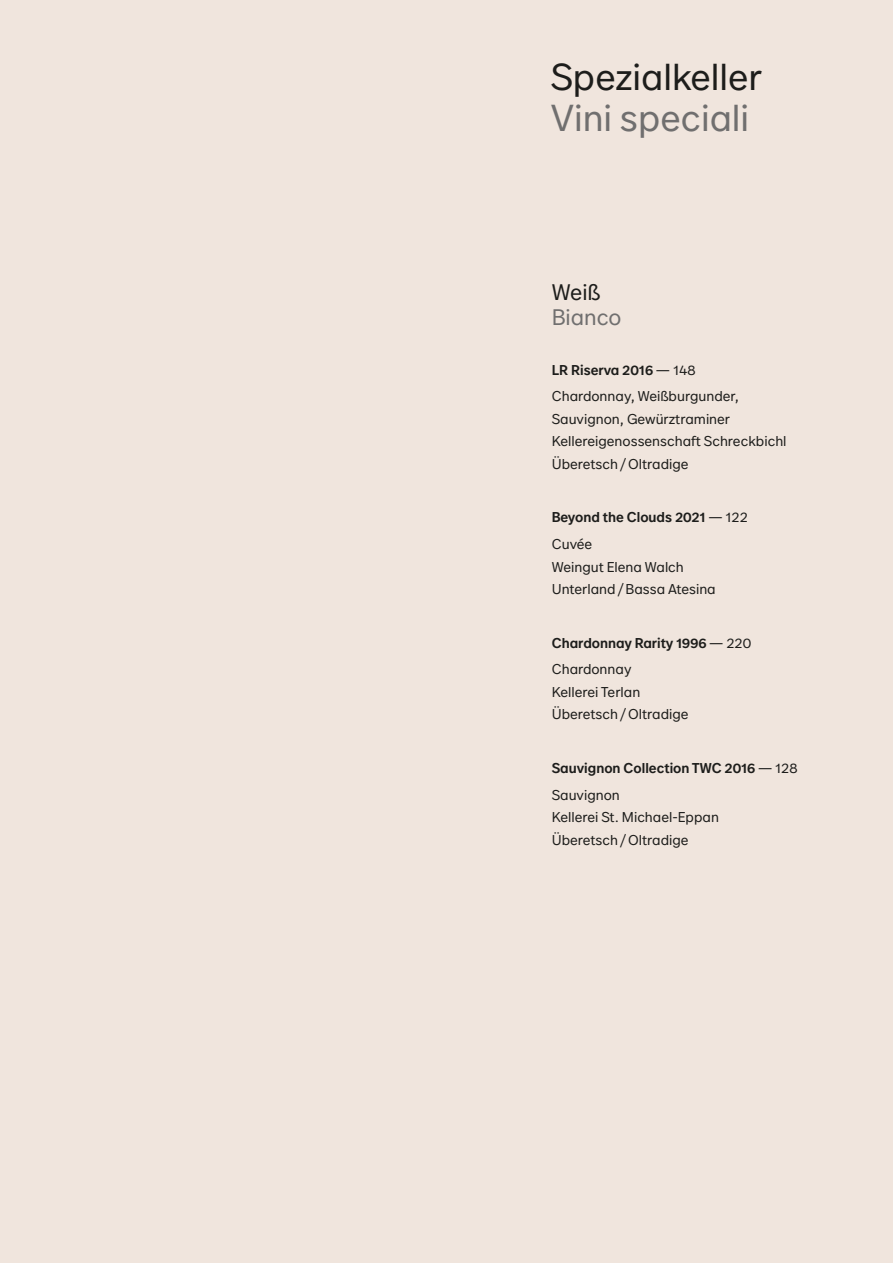
<style>
.page{position:relative;width:893px;height:1263px;background:#f0e5dd}
.page>*{position:absolute;margin:0;border:0;box-sizing:border-box;transform-origin:0 0}
.Ü1{font:37.5px/40.5px "Set Classic";color:#1d1d1b}
.Copytext_2{font:22.5px "Set Classic";color:#706f6f}
.Copytext_2-2{font:22.5px "Set Classic";color:#1d1d1b}
.Copytext_2-3{font:14.25px/22.5px "Set Classic";color:#1d1d1b}
.Copytext_2-4{font:500 14.25px "Set Classic";color:#1d1d1b}
.s1{color:#706f6f}
.s2{font-weight:400}
</style>
<div class="page">
<p class="Ü1" style="left:551px;top:57px;width:213px">Spezialkeller<br><span class="s1">Vini speciali</span></p>
<p class="Copytext_2-2" style="left:552px;top:276px;width:50px">Weiß</p>
<p class="Copytext_2" style="left:552px;top:302px;width:71px">Bianco</p>
<p class="Copytext_2-4" style="left:552px;top:360px;width:145px">LR Riserva 2016 <span class="s2">— 148</span></p>
<p class="Copytext_2-3" style="left:552px;top:385px;width:236px">Chardonnay, Weißburgunder,<br>Sauvignon, Gewürztraminer<br>Kellereigenossenschaft Schreckbichl<br>Überetsch / Oltradige</p>
<p class="Copytext_2-4" style="left:552px;top:507px;width:198px">Beyond the Clouds 2021 <span class="s2">— 122</span></p>
<p class="Copytext_2-3" style="left:552px;top:533px;width:166px">Cuvée<br>Weingut Elena Walch<br>Unterland / Bassa Atesina</p>
<p class="Copytext_2-4" style="left:552px;top:633px;width:201px">Chardonnay Rarity 1996 <span class="s2">— 220</span></p>
<p class="Copytext_2-3" style="left:552px;top:658px;width:138px">Chardonnay<br>Kellerei Terlan<br>Überetsch / Oltradige</p>
<p class="Copytext_2-4" style="left:552px;top:758px;width:247px">Sauvignon Collection TWC 2016 <span class="s2">— 128</span></p>
<p class="Copytext_2-3" style="left:552px;top:783px;width:169px">Sauvignon<br>Kellerei St. Michael-Eppan<br>Überetsch / Oltradige</p>
</div>
